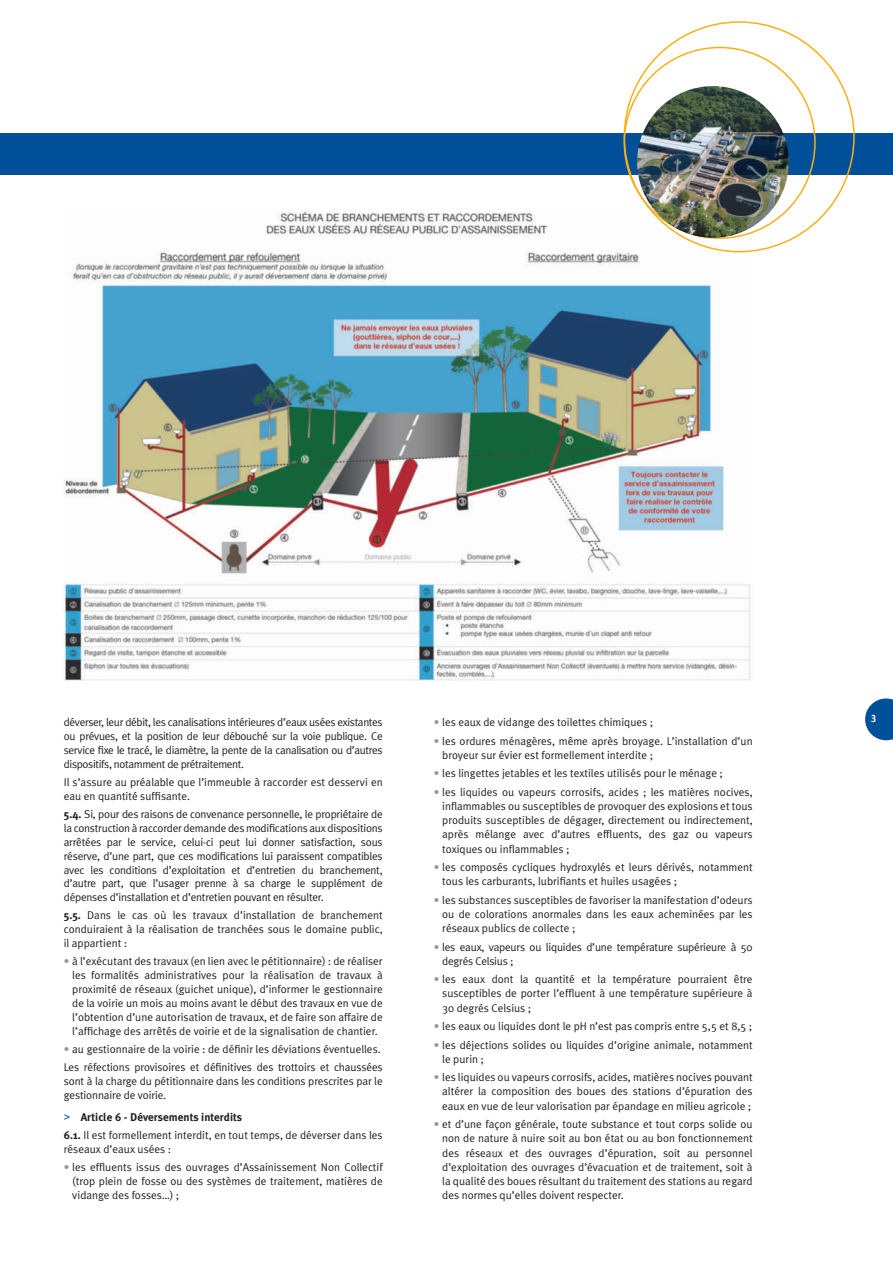
<style>
.page{position:relative;width:893px;height:1263px;background:#fff}
.page>*{position:absolute;margin:0;border:0;box-sizing:border-box;transform-origin:0 0}
.t1{font:11.25px/14px "Meta Plus Normal";color:#231f20;text-align:justify}
.t2{font:11.25px/14.2px "Meta Plus Normal";letter-spacing:-.02em;color:#231f20}
.t3{font:700 11.25px "Meta Plus";color:#231f20}
.t4{font:700 10.5px "Officina Sans Std";color:#fff}
.s1{font-family:"Meta Plus";font-weight:700}
.s2{color:#939598}
.s3{font-family:"Microsoft Sans Serif";font-weight:400;color:#015099}
</style>
<div class="page">
<img style="left:64px;top:203px;width:689px;height:478px">
<svg style="left:865px;top:698px;width:28px;height:42px"></svg>
<div style="left:0;top:133px;width:893px;height:42px;background:#015099"></div>
<img style="left:637px;top:86px;width:152px;height:152px;border-radius:76px">
<p class="t1" style="left:64px;top:715px;width:320px">déverser, leur débit, les canalisations intérieures d’eaux usées existantes ou prévues, et la position de leur débouché sur la voie publique. Ce service fixe le tracé, le diamètre, la pente de la canalisation ou d’autres dispositifs, notamment de prétraitement.</p>
<p class="t1" style="left:64px;top:775px;width:320px">Il s’assure au préalable que l’immeuble à raccorder est desservi en eau en quantité suffisante.</p>
<p class="t1" style="left:64px;top:807px;width:320px"><span class="s1">5.4.</span> Si, pour des raisons de convenance personnelle, le propriétaire de la construction à raccorder demande des modifications aux dispositions arrêtées par le service, celui-ci peut lui donner satisfaction, sous réserve, d’une part, que ces modifications lui paraissent compatibles avec les conditions d’exploitation et d’entretien du branchement, d’autre part, que l’usager prenne à sa charge le supplément de dépenses d’installation et d’entretien pouvant en résulter.</p>
<p class="t1" style="left:64px;top:908px;width:320px"><span class="s1">5.5.</span> Dans le cas où les travaux d’installation de branchement conduiraient à la réalisation de tranchées sous le domaine public, il appartient :</p>
<p class="t1" style="left:72px;top:954px;width:312px;text-indent:-9px"><span class="s2">•</span> à l’exécutant des travaux (en lien avec le pétitionnaire) : de réaliser les formalités administratives pour la réalisation de travaux à proximité de réseaux (guichet unique), d’informer le gestionnaire de la voirie un mois au moins avant le début des travaux en vue de l’obtention d’une autorisation de travaux, et de faire son affaire de l’affichage des arrêtés de voirie et de la signalisation de chantier.</p>
<p class="t1" style="left:64px;top:1040px;width:320px;line-height:18.1px"><span class="s2">•</span> au gestionnaire de la voirie : de définir les déviations éventuelles.<br>Les réfections provisoires et définitives des trottoirs et chaussées</p>
<p class="t1" style="left:64px;top:1074px;width:320px">sont à la charge du pétitionnaire dans les conditions prescrites par le gestionnaire de voirie.</p>
<p class="t3" style="left:64px;top:1111px;width:180px"><span class="s3">&gt;</span> Article 6 - Déversements interdits</p>
<p class="t1" style="left:64px;top:1128px;width:320px"><span class="s1">6.1.</span> Il est formellement interdit, en tout temps, de déverser dans les réseaux d’eaux usées :</p>
<p class="t1" style="left:72px;top:1160px;width:312px;text-indent:-9px"><span class="s2">•</span> les effluents issus des ouvrages d’Assainissement Non Collectif (trop plein de fosse ou des systèmes de traitement, matières de vidange des fosses…) ;</p>
<p class="t1" style="left:434px;top:715px;width:221px"><span class="s2">•</span> les eaux de vidange des toilettes chimiques ;</p>
<p class="t1" style="left:442px;top:733px;width:312px;text-indent:-9px"><span class="s2">•</span> les ordures ménagères, même après broyage. L’installation d’un broyeur sur évier est formellement interdite ;</p>
<p class="t1" style="left:434px;top:766px;width:291px"><span class="s2">•</span> les lingettes jetables et les textiles utilisés pour le ménage ;</p>
<p class="t1" style="left:442px;top:784px;width:312px;text-indent:-9px"><span class="s2">•</span> les liquides ou vapeurs corrosifs, acides ; les matières nocives, inflammables ou susceptibles de provoquer des explosions et tous produits susceptibles de dégager, directement ou indirectement, après mélange avec d’autres effluents, des gaz ou vapeurs toxiques ou inflammables ;</p>
<p class="t1" style="left:442px;top:860px;width:312px;text-indent:-9px"><span class="s2">•</span> les composés cycliques hydroxylés et leurs dérivés, notamment tous les carburants, lubrifiants et huiles usagées ;</p>
<p class="t1" style="left:442px;top:892px;width:312px;text-indent:-9px"><span class="s2">•</span> les substances susceptibles de favoriser la manifestation d’odeurs ou de colorations anormales dans les eaux acheminées par les réseaux publics de collecte ;</p>
<p class="t2" style="left:442px;top:939px;width:312px;text-indent:-9px"><span class="s2">•</span> les eaux, vapeurs ou liquides d’une température supérieure à 50 degrés Celsius ;</p>
<p class="t1" style="left:442px;top:972px;width:312px;text-indent:-9px"><span class="s2">•</span> les eaux dont la quantité et la température pourraient être susceptibles de porter l’effluent à une température supérieure à 30 degrés Celsius ;</p>
<p class="t1" style="left:434px;top:1019px;width:320px"><span class="s2">•</span> les eaux ou liquides dont le pH n’est pas compris entre 5,5 et 8,5 ;</p>
<p class="t1" style="left:442px;top:1037px;width:312px;text-indent:-9px"><span class="s2">•</span> les déjections solides ou liquides d’origine animale, notamment le purin ;</p>
<p class="t1" style="left:442px;top:1070px;width:312px;text-indent:-9px"><span class="s2">•</span> les liquides ou vapeurs corrosifs, acides, matières nocives pouvant altérer la composition des boues des stations d’épuration des eaux en vue de leur valorisation par épandage en milieu agricole ;</p>
<p class="t1" style="left:442px;top:1117px;width:312px;text-indent:-9px"><span class="s2">•</span> et d’une façon générale, toute substance et tout corps solide ou non de nature à nuire soit au bon état ou au bon fonctionnement des réseaux et des ouvrages d’épuration, soit au personnel d’exploitation des ouvrages d’évacuation et de traitement, soit à la qualité des boues résultant du traitement des stations au regard des normes qu’elles doivent respecter.</p>
<p class="t4" style="left:871px;top:712px;width:7px">3</p>
</div>
